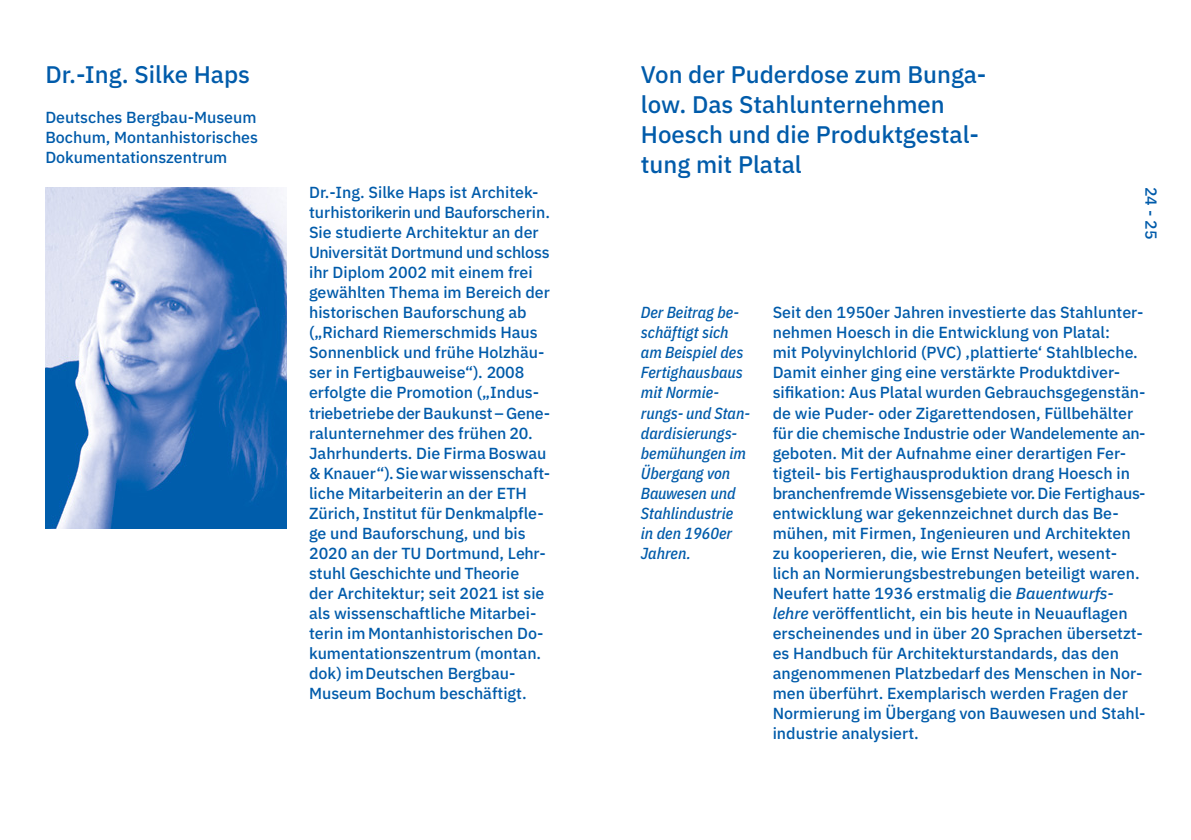
<style>
.page{position:relative;width:1191px;height:840px;background:#fff}
.page>*{position:absolute;margin:0;border:0;box-sizing:border-box;transform-origin:0 0}
.t1{font:24px/30px "IBM Plex Sans Medm";color:#005baa}
.t2{font:16px/20px "IBM Plex Sans Medm";color:#005baa}
.t3{font:italic 16px/20px "IBM Plex Sans Cond Medm";color:#005baa}
.s1{font-style:italic}
</style>
<div class="page">
<img style="left:45px;top:187px;width:241px;height:341px">
<h1 class="t1" style="left:45px;top:58px;width:206px">Dr.-Ing. Silke Haps</h1>
<p class="t2" style="left:45px;top:106px;width:214px;text-align:justify">Deutsches Bergbau-Museum Bochum, Montanhistorisches Dokumentationszentrum</p>
<p class="t2" style="left:309px;top:181px;width:242px">Dr.-Ing. Silke Haps ist Architek&shy;turhistorikerin und Bauforscherin.<br>Sie studierte Architektur an der<br>Universität Dortmund und schloss ihr Diplom 2002 mit einem frei gewählten Thema im Bereich der historischen Bauforschung ab („Richard Riemerschmids Haus<br>Sonnenblick und frühe Holzhäu&shy;ser in Fertigbauweise“). 2008 erfolgte die Promotion („Indus&shy;triebetriebe der Baukunst– Gene&shy;ralunternehmer des frühen 20.<br>Jahrhunderts. Die Firma Boswau &amp; Knauer“). Sie warwissenschaft&shy;liche Mitarbeiterin an der ETH<br>Zürich, Institut für Denkmalpfle&shy;ge und Bauforschung, und bis<br>2020 an der TU Dortmund, Lehr&shy;stuhl Geschichte und Theorie<br>der Architektur; seit 2021 ist sie als wissenschaftliche Mitarbei&shy;terin im Montanhistorischen Do&shy;kumentationszentrum (montan. dok) im Deutschen Bergbau-<br>Museum Bochum beschäftigt.</p>
<h1 class="t1" style="left:641px;top:58px;width:347px">Von der Puderdose zum Bunga&shy;low. Das Stahlunternehmen<br>Hoesch und die Produktgestal&shy;tung mit Platal</h1>
<p class="t2" style="left:1162px;top:187px;width:54px;rotate:90deg">24 - 25</p>
<p class="t3" style="left:641px;top:301px;width:111px">Der Beitrag be&shy;schäftigt sich am Beispiel des<br>Fertighausbaus mit Normie&shy;rungs- und Stan&shy;dardisierungs&shy;bemühungen im<br>Übergang von<br>Bauwesen und<br>Stahlindustrie<br>in den 1960er<br>Jahren.</p>
<p class="t2" style="left:772px;top:301px;width:374px">Seit den 1950er Jahren investierte das Stahlunter&shy;nehmen Hoesch in die Entwicklung von Platal:<br>mit Polyvinylchlorid (PVC) ‚plattierte‘ Stahlbleche.<br>Damit einher ging eine verstärkte Produktdiver&shy;sifikation: Aus Platal wurden Gebrauchsgegenstän&shy;de wie Puder- oder Zigarettendosen, Füllbehälter für die chemische Industrie oder Wandelemente an&shy;geboten. Mit der Aufnahme einer derartigen Fer&shy;tigteil- bis Fertighausproduktion drang Hoesch in branchenfremde Wissensgebiete vor. Die Fertighaus&shy;entwicklung war gekennzeichnet durch das Be&shy;mühen, mit Firmen, Ingenieuren und Architekten zu kooperieren, die, wie Ernst Neufert, wesent&shy;lich an Normierungsbestrebungen beteiligt waren.<br>Neufert hatte 1936 erstmalig die <span class="s1">Bauentwurfs&shy;lehre</span> veröffentlicht, ein bis heute in Neuauflagen erscheinendes und in über 20 Sprachen übersetzt&shy;es Handbuch für Architekturstandards, das den angenommenen Platzbedarf des Menschen in Nor&shy;men überführt. Exemplarisch werden Fragen der Normierung im Übergang von Bauwesen und Stahl&shy;industrie analysiert.</p>
</div>
